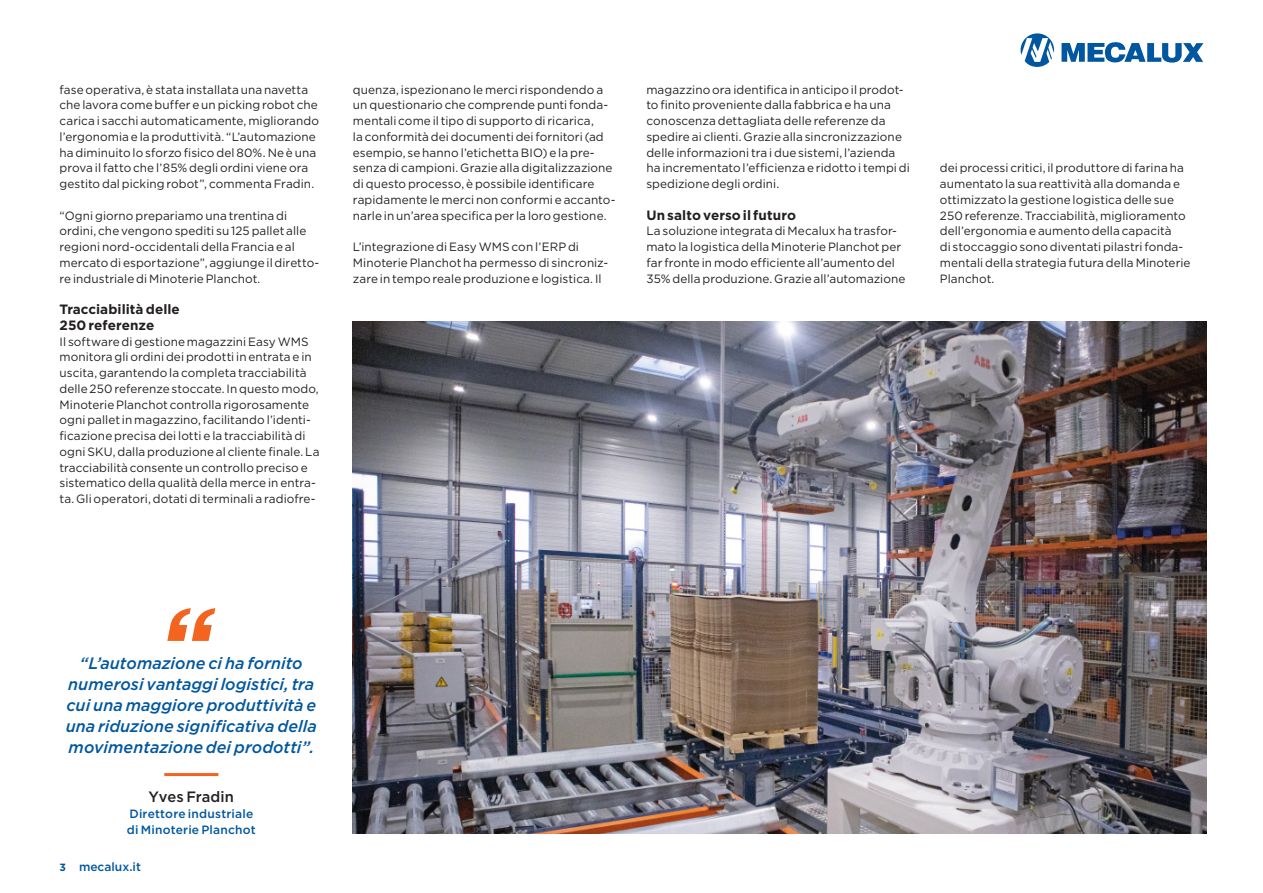
<style>
.page{position:relative;width:1263px;height:893px;background:#fff}
.page>*{position:absolute;margin:0;border:0;box-sizing:border-box;transform-origin:0 0}
.t1{font:italic 500 16.5px/21px "Gotham";color:#01579f;text-align:center}
.t2{font:500 15px "Gotham";color:#231f20}
.t3{font:700 13.5px/15.8px "Gotham";letter-spacing:.005em;color:#231f20}
.t4{font:12px/15.8px "Gotham";letter-spacing:.005em;color:#231f20}
.t5{font:500 12px/15.8px "Gotham";letter-spacing:.015em;color:#01579f}
.s1{font-weight:700;font-size:10.5px}
</style>
<div class="page">
<svg style="left:1020px;top:33px;width:34px;height:34px"></svg>
<svg style="left:1061px;top:42px;width:142px;height:21px"></svg>
<hr style="left:164px;top:773px;width:54px;height:3px;background:#f36421">
<svg style="left:167px;top:608px;width:48px;height:33px"></svg>
<img style="left:353px;top:321px;width:853px;height:512px">
<p class="t4" style="left:60px;top:81px;width:261px">fase operativa, è stata installata una navetta che lavora come buffer e un picking robot che carica i sacchi automaticamente, migliorando l’ergonomia e la produttività. “L’automazione ha diminuito lo sforzo fisico del 80%. Ne è una prova il fatto che l’85% degli ordini viene ora gestito dal picking robot”, commenta Fradin.</p>
<p class="t4" style="left:60px;top:207px;width:261px">“Ogni giorno prepariamo una trentina di ordini, che vengono spediti su 125 pallet alle regioni nord-occidentali della Francia e al mercato di esportazione”, aggiunge il diretto&shy;re industriale di Minoterie Planchot.</p>
<p class="t3" style="left:60px;top:301px;width:122px">Tracciabilità delle<br>250 referenze</p>
<p class="t4" style="left:60px;top:333px;width:261px">Il software di gestione magazzini Easy WMS monitora gli ordini dei prodotti in entrata e in uscita, garantendo la completa tracciabilità delle 250 referenze stoccate. In questo modo, Minoterie Planchot controlla rigorosamente ogni pallet in magazzino, facilitando l’identi&shy;ficazione precisa dei lotti e la tracciabilità di ogni SKU, dalla produzione al cliente finale. La tracciabilità consente un controllo preciso e sistematico della qualità della merce in entra&shy;ta. Gli operatori, dotati di terminali a radiofre-</p>
<p class="t4" style="left:353px;top:81px;width:264px">quenza, ispezionano le merci rispondendo a un questionario che comprende punti fonda&shy;mentali come il tipo di supporto di ricarica,<br>la conformità dei documenti dei fornitori (ad esempio, se hanno l’etichetta BIO) e la pre&shy;senza di campioni. Grazie alla digitalizzazione di questo processo, è possibile identificare rapidamente le merci non conformi e accanto&shy;narle in un’area specifica per la loro gestione.</p>
<p class="t4" style="left:353px;top:239px;width:257px">L’integrazione di Easy WMS con l’ERP di<br>Minoterie Planchot ha permesso di sincroniz&shy;zare in tempo reale produzione e logistica. Il</p>
<p class="t4" style="left:646px;top:81px;width:265px">magazzino ora identifica in anticipo il prodot&shy;to finito proveniente dalla fabbrica e ha una conoscenza dettagliata delle referenze da spedire ai clienti. Grazie alla sincronizzazione delle informazioni tra i due sistemi, l’azienda ha incrementato l’efficienza e ridotto i tempi di spedizione degli ordini.</p>
<p class="t3" style="left:646px;top:207px;width:151px">Un salto verso il futuro</p>
<p class="t4" style="left:646px;top:223px;width:261px">La soluzione integrata di Mecalux ha trasfor&shy;mato la logistica della Minoterie Planchot per far fronte in modo efficiente all’aumento del 35% della produzione. Grazie all’automazione</p>
<p class="t4" style="left:940px;top:160px;width:252px">dei processi critici, il produttore di farina ha aumentato la sua reattività alla domanda e ottimizzato la gestione logistica delle sue 250 referenze. Tracciabilità, miglioramento dell’ergonomia e aumento della capacità<br>di stoccaggio sono diventati pilastri fonda&shy;mentali della strategia futura della Minoterie Planchot.</p>
<h1 class="t1" style="left:66px;top:652px;width:253px">“L’automazione ci ha fornito numerosi vantaggi logistici, tra cui una maggiore produttività e una riduzione significativa della movimentazione dei prodotti”.</h1>
<p class="t2" style="left:149px;top:787px;width:87px">Yves Fradin</p>
<p class="t5" style="left:127px;top:806px;width:130px">Direttore industriale di Minoterie Planchot</p>
<p class="t5" style="left:60px;top:858px;width:83px"><span class="s1">3</span> mecalux.it</p>
</div>
